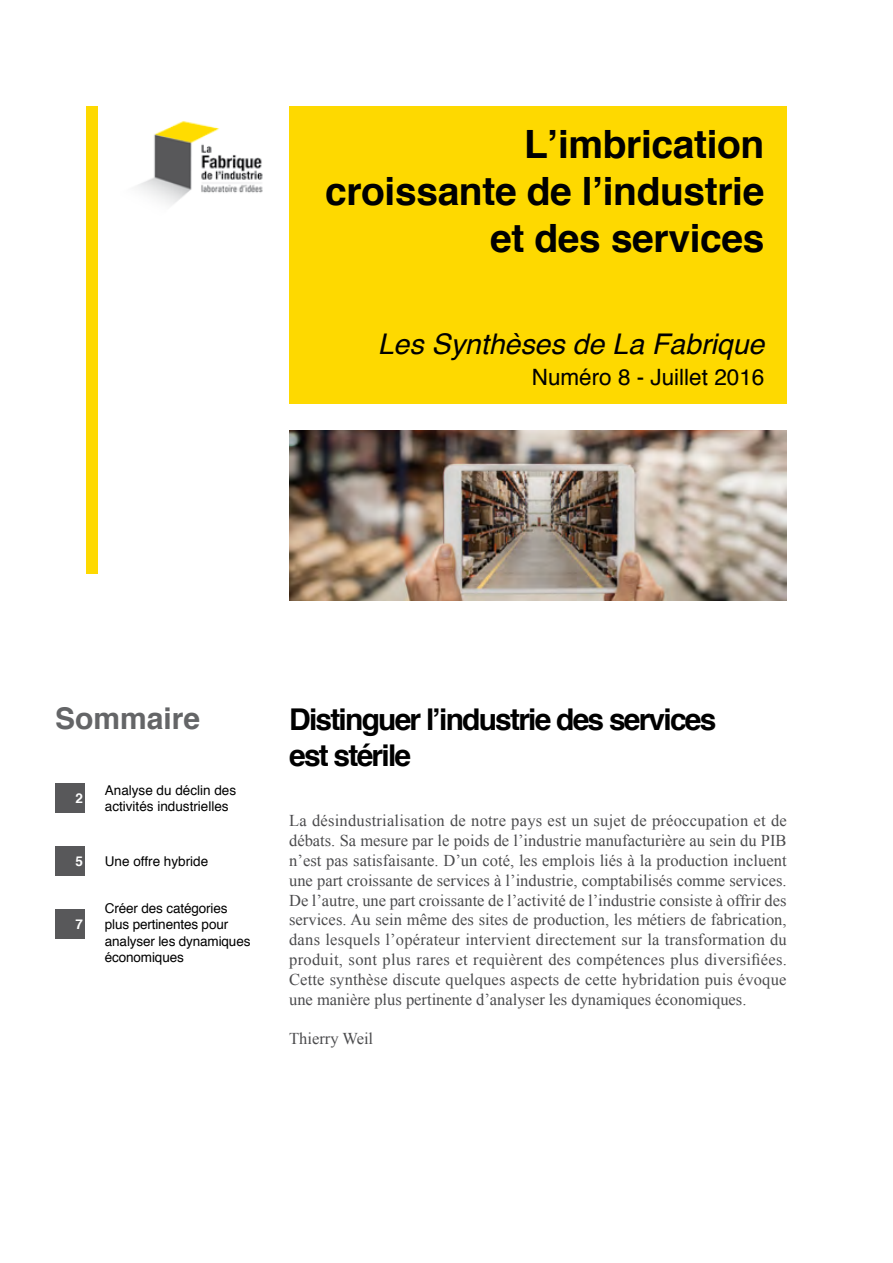
<style>
.page{position:relative;width:893px;height:1263px;background:#fff}
.page>*{position:absolute;margin:0;border:0;box-sizing:border-box;transform-origin:0 0}
.t1{font:700 39px/46.8px "Helvetica";letter-spacing:-.01em;color:#000;text-align:right}
.t2{font:700 30px/36px "Helvetica";letter-spacing:-.06em;color:#000}
.t3{font:700 30px "Helvetica";color:#646567}
.t4{font:italic 28.5px "Helvetica";color:#000}
.t5{font:22.5px "Helvetica";color:#000}
.t6{font:16.5px/19.8px "Times New Roman";color:#4b4b4d;text-align:justify}
.t7{font:13.5px/16.2px "Helvetica";letter-spacing:-.01em;color:#000}
.t8{font:700 13.5px "Helvetica";color:#fff}
</style>
<div class="page">
<div style="left:86px;top:106px;width:12px;height:468px;background:#fed900"></div>
<div style="left:289px;top:106px;width:498px;height:298px;background:#fed900"></div>
<img style="left:289px;top:431px;width:498px;height:170px">
<img style="left:137px;top:121px;width:126px;height:84px">
<div style="left:55px;top:783px;width:30px;height:30px;background:#58585a"></div>
<div style="left:55px;top:846px;width:30px;height:30px;background:#58585a"></div>
<div style="left:55px;top:909px;width:30px;height:30px;background:#58585a"></div>
<h1 class="t1" style="left:325px;top:121px;width:441px">L’imbrication croissante de l’industrie et des services</h1>
<h3 class="t4" style="left:378px;top:321px;width:388px">Les Synthèses de La Fabrique</h3>
<h3 class="t5" style="left:532px;top:360px;width:234px">Numéro 8 - Juillet 2016</h3>
<h2 class="t3" style="left:55px;top:695px;width:147px">Sommaire</h2>
<p class="t8" style="left:75px;top:787px;width:9px">2</p>
<p class="t8" style="left:75px;top:850px;width:9px">5</p>
<p class="t8" style="left:75px;top:914px;width:9px">7</p>
<p class="t7" style="left:105px;top:782px;width:133px">Analyse du déclin des activités industrielles</p>
<p class="t7" style="left:105px;top:854px;width:105px">Une offre hybride</p>
<p class="t7" style="left:105px;top:901px;width:147px">Créer des catégories plus pertinentes pour analyser les dynamiques économiques</p>
<h2 class="t2" style="left:289px;top:701px;width:429px">Distinguer l’industrie des services est stérile</h2>
<p class="t6" style="left:289px;top:811px;width:499px">La désindustrialisation de notre pays est un sujet de préoccupation et de débats. Sa mesure par le poids de l’industrie manufacturière au sein du PIB n’est pas satisfaisante. D’un coté, les emplois liés à la production incluent une part croissante de services à l’industrie, comptabilisés comme services.<br>De l’autre, une part croissante de l’activité de l’industrie consiste à offrir des services. Au sein même des sites de production, les métiers de fabrication, dans lesquels l’opérateur intervient directement sur la transformation du produit, sont plus rares et requièrent des compétences plus diversifiées.<br>Cette synthèse discute quelques aspects de cette hybridation puis évoque une manière plus pertinente d’analyser les dynamiques économiques.</p>
<p class="t6" style="left:289px;top:1028px;width:86px">Thierry Weil</p>
</div>
